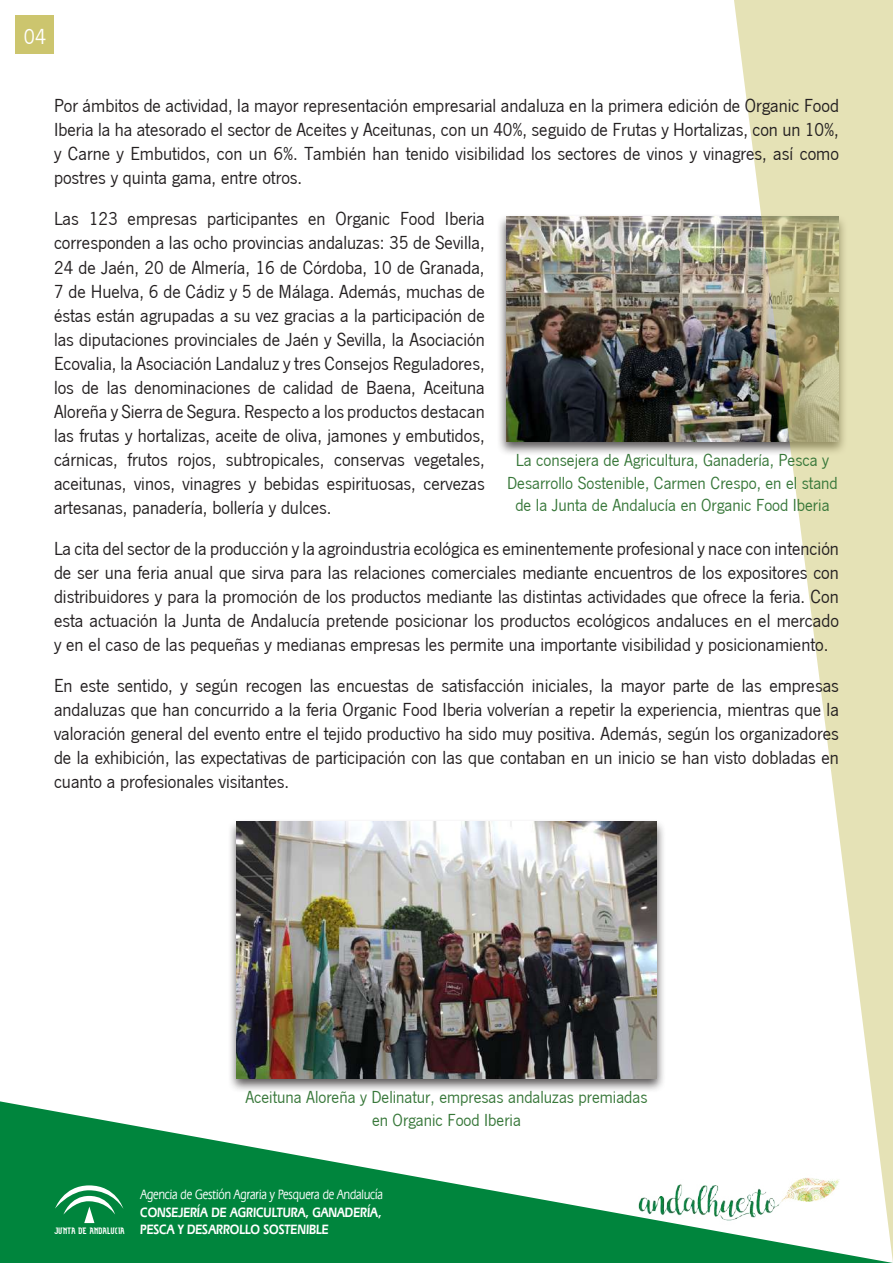
<style>
.page{position:relative;width:893px;height:1263px;background:#fff}
.page>*{position:absolute;margin:0;border:0;box-sizing:border-box;transform-origin:0 0}
.t1{font:22.5px "News Got T";color:#fff}
.t2{font:19.5px/24px "News Got T";color:#231f20;text-align:justify}
.t3{font:18px/22.5px "News Got T";color:#377739;text-align:center}
.t4{font:600 14.25px/17.1px "Eras IT Cby BT";color:#fff;scale:.82 1}
.t5{font:500 14.25px "Eras IT Cby BT";color:#fff;scale:.77 1}
.t6{font:5.1px "Alfabeto Andaluz Bsico";color:#fff}
</style>
<div class="page">
<svg style="left:0;top:1101px;width:731px;height:162px;fill:#00853d"></svg>
<img style="left:615px;top:1138px;width:116px;height:105px">
<div style="left:16px;top:16px;width:38px;height:38px;background:#ccc56e"></div>
<svg style="left:55px;top:1185px;width:68px;height:38px"></svg>
<div style="left:497px;top:214px;width:351px;height:242px;background:#231f20;opacity:.75"></div>
<img style="left:506px;top:217px;width:225px;height:224px">
<svg style="left:731px;top:0;width:162px;height:1263px"></svg>
<div style="left:227px;top:819px;width:439px;height:274px;background:#231f20;opacity:.75"></div>
<img style="left:236px;top:822px;width:421px;height:256px">
<p class="t1" style="left:24px;top:24px;width:24px">04</p>
<p class="t2" style="left:54px;top:94px;width:786px">Por ámbitos de actividad, la mayor representación empresarial andaluza en la primera edición de Organic Food Iberia la ha atesorado el sector de Aceites y Aceitunas, con un 40%, seguido de Frutas y Hortalizas, con un 10%, y Carne y Embutidos, con un 6%. También han tenido visibilidad los sectores de vinos y vinagres, así como postres y quinta gama, entre otros.</p>
<p class="t2" style="left:54px;top:207px;width:432px">Las 123 empresas participantes en Organic Food Iberia corresponden a las ocho provincias andaluzas: 35 de Sevilla, 24 de Jaén, 20 de Almería, 16 de Córdoba, 10 de Granada, 7 de Huelva, 6 de Cádiz y 5 de Málaga. Además, muchas de éstas están agrupadas a su vez gracias a la participación de las diputaciones provinciales de Jaén y Sevilla, la Asociación Ecovalia, la Asociación Landaluz y tres Consejos Reguladores, los de las denominaciones de calidad de Baena, Aceituna Aloreña y Sierra de Segura. Respecto a los productos destacan las frutas y hortalizas, aceite de oliva, jamones y embutidos, cárnicas, frutos rojos, subtropicales, conservas vegetales, aceitunas, vinos, vinagres y bebidas espirituosas, cervezas artesanas, panadería, bollería y dulces.</p>
<p class="t2" style="left:54px;top:536px;width:786px">La cita del sector de la producción y la agroindustria ecológica es eminentemente profesional y nace con intención de ser una feria anual que sirva para las relaciones comerciales mediante encuentros de los expositores con distribuidores y para la promoción de los productos mediante las distintas actividades que ofrece la feria. Con esta actuación la Junta de Andalucía pretende posicionar los productos ecológicos andaluces en el mercado y en el caso de las pequeñas y medianas empresas les permite una importante visibilidad y posicionamiento.</p>
<p class="t2" style="left:54px;top:673px;width:786px">En este sentido, y según recogen las encuestas de satisfacción iniciales, la mayor parte de las empresas andaluzas que han concurrido a la feria Organic Food Iberia volverían a repetir la experiencia, mientras que la valoración general del evento entre el tejido productivo ha sido muy positiva. Además, según los organizadores de la exhibición, las expectativas de participación con las que contaban en un inicio se han visto dobladas en cuanto a profesionales visitantes.</p>
<p class="t3" style="left:507px;top:449px;width:332px">La consejera de Agricultura, Ganadería, Pesca y<br>Desarrollo Sostenible, Carmen Crespo, en el stand de la Junta de Andalucía en Organic Food Iberia</p>
<p class="t3" style="left:245px;top:1086px;width:404px">Aceituna Aloreña y Delinatur, empresas andaluzas premiadas en Organic Food Iberia</p>
<p class="t6" style="left:54px;top:1229px;width:72px">JUNTA DE ANDALUCIA</p>
<p class="t5" style="left:140px;top:1186px;width:316px">Agencia de Gestión Agraria y Pesquera de Andalucía</p>
<p class="t4" style="left:140px;top:1204px;width:296px">CONSEJERÍA DE AGRICULTURA, GANADERÍA,<br>PESCA Y DESARROLLO SOSTENIBLE</p>
</div>
